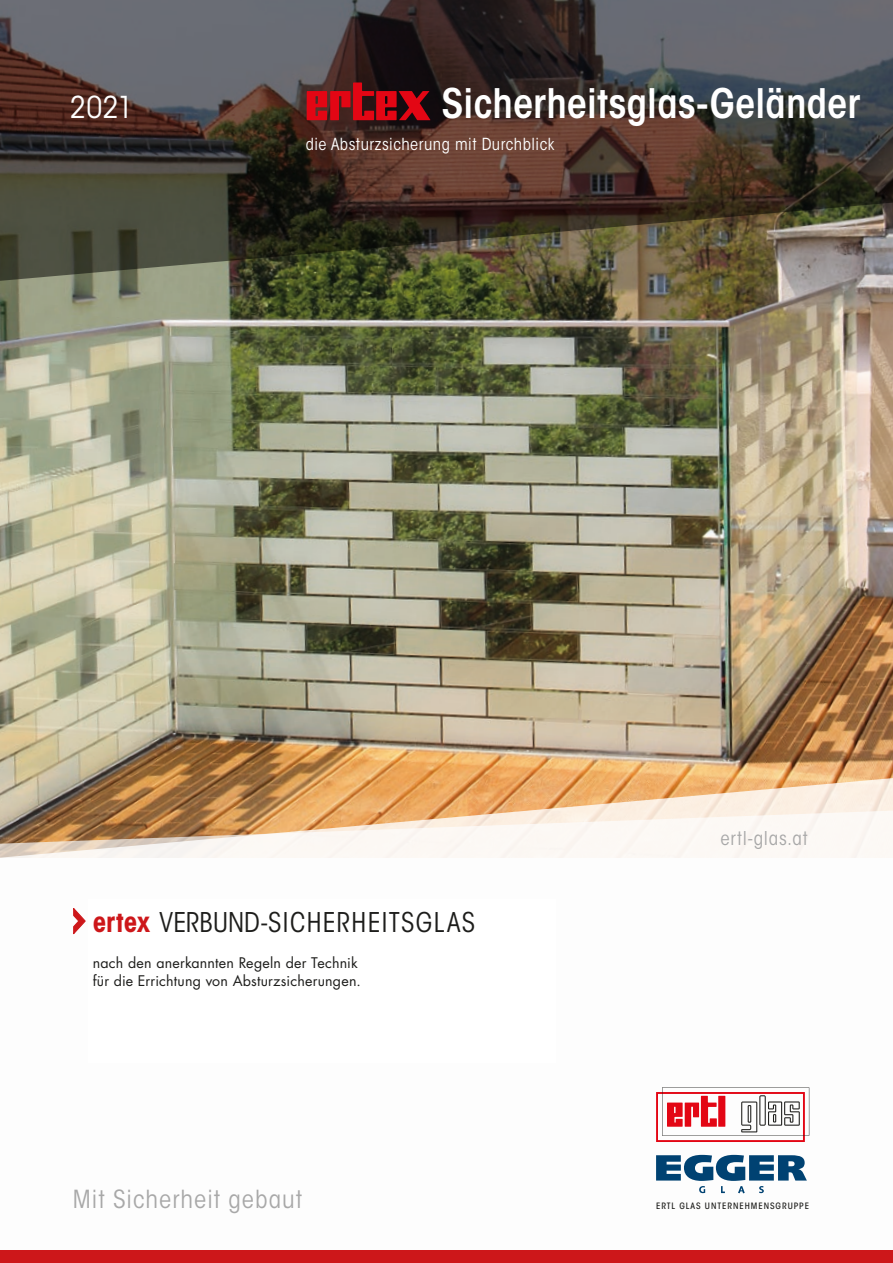
<style>
.page{position:relative;width:893px;height:1263px;background:#fff}
.page>*{position:absolute;margin:0;border:0;box-sizing:border-box;transform-origin:0 0}
.t1{font:600 condensed 40.35px "ITC Avant Garde Std";color:#fff}
.t2{font:condensed 30px "ITC Avant Garde Std";color:#fff}
.t3{font:condensed 27px "ITC Avant Garde Std";letter-spacing:.05em;color:#1d1d1b}
.t4{font:condensed 24.75px "ITC Avant Garde Std";letter-spacing:.04em;color:#a8a8a8}
.t5{font:condensed 18.9px "ITC Avant Garde Std";letter-spacing:.035em;color:#a8a8a8}
.t6{font:condensed 16.5px "ITC Avant Garde Std";letter-spacing:.03em;color:#fff}
.t7{font:14.25px/18px "Futura Std";letter-spacing:.015em;color:#1d1d1b}
.t8{font:500 condensed 8.7px "ITC Avant Garde Std";letter-spacing:.105em;color:#1d1d1b}
.s1{font-weight:700;color:#cd171a}
</style>
<div class="page">
<img style="left:0;top:360px;width:893px;height:417px">
<img style="left:0;top:0;width:893px;height:360px">
<svg style="left:0;top:777px;width:893px;height:417px"></svg>
<svg style="left:307px;top:82px;width:123px;height:38px;background:#8b0f16"></svg>
<svg style="left:73px;top:907px;width:13px;height:28px"></svg>
<div style="left:88px;top:900px;width:468px;height:163px;background:#fff"></div>
<div style="left:0;top:1250px;width:893px;height:13px;background:#cd171a"></div>
<svg style="left:656px;top:1087px;width:153px;height:55px"></svg>
<svg style="left:656px;top:1155px;width:151px;height:38px"></svg>
<h2 class="t2" style="left:70px;top:89px;width:65px">2021</h2>
<h1 class="t1" style="left:442px;top:78px;width:420px">Sicherheitsglas-Geländer</h1>
<p class="t6" style="left:306px;top:134px;width:250px">die Absturzsicherung mit Durchblick</p>
<h3 class="t5" style="left:720px;top:827px;width:89px">ertl-glas.at</h3>
<h3 class="t3" style="left:93px;top:906px;width:384px"><span class="s1">ertex</span> VERBUND-SICHERHEITSGLAS</h3>
<p class="t7" style="left:93px;top:954px;width:270px">nach den anerkannten Regeln der Technik für die Errichtung von Absturzsicherungen.</p>
<h3 class="t4" style="left:73px;top:1184px;width:231px">Mit Sicherheit gebaut</h3>
<p class="t8" style="left:656px;top:1200px;width:155px">ERTL GLAS UNTERNEHMENSGRUPPE</p>
</div>
